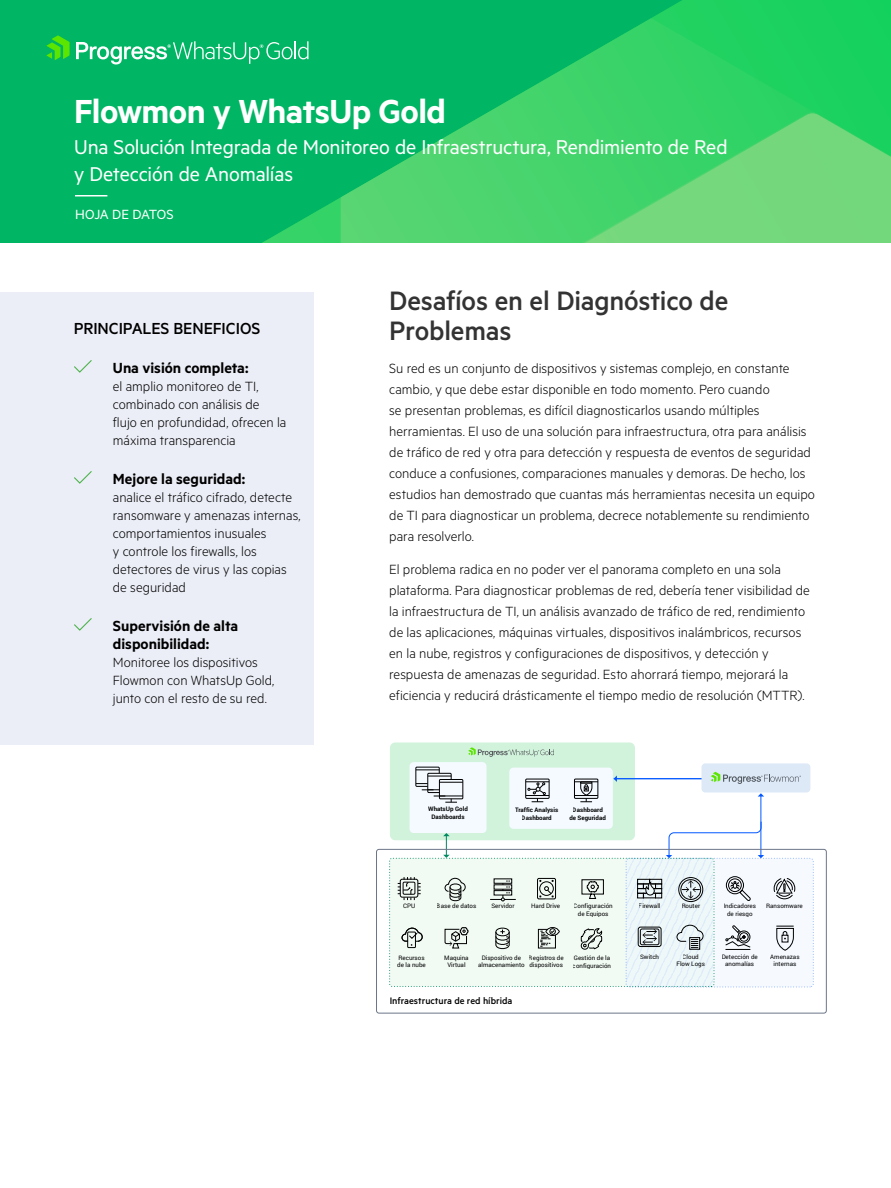
<style>
.page{position:relative;width:891px;height:1188px;background:#fff}
.page>*{position:absolute;margin:0;border:0;box-sizing:border-box;transform-origin:0 0}
.t1{font:600 37.5px "Metric";letter-spacing:-.015em;color:#fff}
.Titles_level_2{font:500 30px/30px "Metric";letter-spacing:-.005em;color:#333}
.t2{font:22.5px/27px "Metric";letter-spacing:-.01em;color:#fff}
.Side_Bar_Title{font:500 18px "Metric";letter-spacing:-.005em;color:#000}
.Body_1{font:600 16.5px/18px "Metric";color:#000}
.Body_1-2{font:300 15px/21px "Metric";color:#000}
.t3{font:15px "Metric";letter-spacing:-.015em;color:#fff}
.t4{font:500 10.65px "Metric";color:#000}
.t5{font:6.15px/7.4px "Roboto";color:#000;text-align:center}
.t6{font:700 6.15px/7.9px "Roboto";color:#000;text-align:center}
</style>
<div class="page">
<div style="left:0;top:0;width:891px;height:243px;background:#00b563"></div>
<svg style="left:262px;top:197px;width:79px;height:46px"></svg>
<svg style="left:341px;top:0;width:550px;height:243px"></svg>
<svg style="left:505px;top:112px;width:386px;height:131px;background:#56d572"></svg>
<hr style="left:75px;top:195px;width:32px;height:1px;background:#fff">
<svg style="left:46px;top:35px;width:24px;height:25px"></svg>
<svg style="left:76px;top:41px;width:233px;height:23px"></svg>
<div style="left:0;top:292px;width:314px;height:453px;background:#eceef7"></div>
<svg style="left:74px;top:360px;width:18px;height:13px"></svg>
<svg style="left:74px;top:471px;width:18px;height:13px"></svg>
<svg style="left:74px;top:618px;width:18px;height:13px"></svg>
<div style="left:390px;top:858px;width:323px;height:128px;background:#f1fbf4;border-radius:3px"></div>
<div style="left:626px;top:858px;width:187px;height:129px;background:#f6faff;border-radius:3px"></div>
<div style="left:389px;top:858px;width:325px;height:129px;border:1px dashed #008963;border-radius:3px"></div>
<div style="left:390px;top:742px;width:245px;height:98px;background:#d1f2db;border-radius:5px"></div>
<div style="left:410px;top:762px;width:77px;height:71px;background:#f4faff;border-radius:4px"></div>
<svg style="left:495px;top:928px;width:15px;height:21px"></svg>
<svg style="left:490px;top:881px;width:26px;height:20px"></svg>
<div style="left:537px;top:878px;width:19px;height:21px;border:1px solid #000;border-radius:2px"></div>
<div style="left:539px;top:881px;width:15px;height:15px;border:1px solid #000;border-radius:50%"></div>
<svg style="left:539px;top:880px;width:14px;height:17px"></svg>
<hr style="left:761px;top:796px;width:1px;height:59px;background:#0357ff">
<svg style="left:758px;top:793px;width:6px;height:4px"></svg>
<svg style="left:443px;top:833px;width:7px;height:25px"></svg>
<svg style="left:773px;top:878px;width:22px;height:21px"></svg>
<div style="left:509px;top:768px;width:104px;height:61px;background:#f4faff;border-radius:4px"></div>
<svg style="left:415px;top:766px;width:48px;height:37px"></svg>
<hr style="left:614px;top:778px;width:134px;height:1px;background:#0357ff">
<svg style="left:398px;top:877px;width:23px;height:23px"></svg>
<div style="left:407px;top:932px;width:9px;height:16px;border:1px solid #000"></div>
<svg style="left:444px;top:927px;width:24px;height:22px"></svg>
<svg style="left:581px;top:879px;width:23px;height:20px"></svg>
<div style="left:546px;top:927px;width:14px;height:9px;border:1px solid #000;border-radius:50%"></div>
<div style="left:550px;top:928px;width:6px;height:7px;border:1px solid #000;border-radius:50%"></div>
<svg style="left:538px;top:929px;width:18px;height:20px"></svg>
<div style="left:574px;top:779px;width:24px;height:20px;border:1px solid #000"></div>
<svg style="left:574px;top:781px;width:24px;height:21px"></svg>
<svg style="left:444px;top:878px;width:21px;height:24px"></svg>
<svg style="left:401px;top:928px;width:21px;height:18px"></svg>
<svg style="left:468px;top:747px;width:86px;height:10px"></svg>
<div style="left:525px;top:779px;width:24px;height:20px;border:1px solid #000"></div>
<svg style="left:526px;top:781px;width:23px;height:21px"></svg>
<svg style="left:580px;top:928px;width:22px;height:22px"></svg>
<div style="left:376px;top:849px;width:451px;height:164px;border:1px solid #6c7589;border-radius:3px"></div>
<svg style="left:626px;top:822px;width:138px;height:165px"></svg>
<svg style="left:776px;top:926px;width:18px;height:25px"></svg>
<div style="left:702px;top:763px;width:108px;height:29px;background:#dde9f7;border-radius:4px"></div>
<svg style="left:711px;top:772px;width:90px;height:12px"></svg>
<h1 class="t1" style="left:74px;top:89px;width:373px">Flowmon y WhatsUp Gold</h1>
<h3 class="t2" style="left:74px;top:133px;width:655px">Una Solución Integrada de Monitoreo de Infraestructura, Rendimiento de Red y Detección de Anomalías</h3>
<p class="t3" style="left:75px;top:206px;width:100px">HOJA DE DATOS</p>
<p class="Side_Bar_Title" style="left:74px;top:318px;width:188px">PRINCIPALES BENEFICIOS</p>
<p class="Body_1" style="left:113px;top:358px;width:137px">Una visión completa:</p>
<p class="Body_1-2" style="left:113px;top:376px;width:175px;line-height:18px">el amplio monitoreo de TI, combinado con análisis de flujo en profundidad, ofrecen la máxima transparencia</p>
<p class="Body_1" style="left:113px;top:469px;width:134px">Mejore la seguridad:</p>
<p class="Body_1-2" style="left:113px;top:487px;width:189px;line-height:18px">analice el tráfico cifrado, detecte ransomware y amenazas internas, comportamientos inusuales<br>y controle los firewalls, los detectores de virus y las copias de seguridad</p>
<p class="Body_1" style="left:113px;top:616px;width:127px">Supervisión de alta disponibilidad:</p>
<p class="Body_1-2" style="left:113px;top:652px;width:163px;line-height:18px">Monitoree los dispositivos<br>Flowmon con WhatsUp Gold, junto con el resto de su red.</p>
<p class="Titles_level_2" style="left:389px;top:285px;width:341px">Desafíos en el Diagnóstico de<br>Problemas</p>
<p class="Body_1-2" style="left:389px;top:358px;width:427px">Su red es un conjunto de dispositivos y sistemas complejo, en constante cambio, y que debe estar disponible en todo momento. Pero cuando<br>se presentan problemas, es difícil diagnosticarlos usando múltiples herramientas. El uso de una solución para infraestructura, otra para análisis de tráfico de red y otra para detección y respuesta de eventos de seguridad conduce a confusiones, comparaciones manuales y demoras. De hecho, los estudios han demostrado que cuantas más herramientas necesita un equipo de TI para diagnosticar un problema, decrece notablemente su rendimiento para resolverlo.</p>
<p class="Body_1-2" style="left:389px;top:559px;width:422px">El problema radica en no poder ver el panorama completo en una sola plataforma. Para diagnosticar problemas de red, debería tener visibilidad de la infraestructura de TI, un análisis avanzado de tráfico de red, rendimiento de las aplicaciones, máquinas virtuales, dispositivos inalámbricos, recursos en la nube, registros y configuraciones de dispositivos, y detección y respuesta de amenazas de seguridad. Esto ahorrará tiempo, mejorará la eficiencia y reducirá drásticamente el tiempo medio de resolución (MTTR).</p>
<p class="t6" style="left:428px;top:805px;width:41px">WhatsUp Gold<br>Dashboards</p>
<p class="t6" style="left:515px;top:806px;width:45px">Traffic Analysis<br>Dashboard</p>
<p class="t6" style="left:569px;top:806px;width:38px">Dashboard de Seguridad</p>
<p class="t5" style="left:574px;top:902px;width:41px">Configuración de Equipos</p>
<p class="t5" style="left:573px;top:954px;width:40px;text-align:left">Gestión de la configuración</p>
<p class="t5" style="left:437px;top:902px;width:41px">Base de datos</p>
<p class="t5" style="left:491px;top:902px;width:25px">Servidor</p>
<p class="t5" style="left:531px;top:902px;width:31px">Hard Drive</p>
<p class="t5" style="left:723px;top:902px;width:34px">Indicadores de riesgo</p>
<p class="t5" style="left:766px;top:902px;width:38px">Ransomware</p>
<p class="t5" style="left:403px;top:902px;width:14px">CPU</p>
<p class="t5" style="left:639px;top:902px;width:23px">Firewall</p>
<p class="t5" style="left:681px;top:902px;width:20px">Router</p>
<p class="t5" style="left:640px;top:953px;width:21px">Switch</p>
<p class="t5" style="left:676px;top:953px;width:30px">Cloud<br>Flow Logs</p>
<p class="t5" style="left:722px;top:953px;width:38px">Detección de anomalías</p>
<p class="t5" style="left:770px;top:953px;width:31px">Amenazas internas</p>
<p class="t5" style="left:397px;top:953px;width:30px;text-align:left">Recursos de la nube</p>
<p class="t5" style="left:444px;top:953px;width:26px">Maquina<br>Virtual</p>
<p class="t5" style="left:478px;top:953px;width:48px">Dispositivo de almacenamiento</p>
<p class="t5" style="left:529px;top:953px;width:36px;text-align:left">Registros de dispositivos</p>
<p class="t4" style="left:390px;top:994px;width:124px">Infraestructura de red híbrida</p>
</div>
